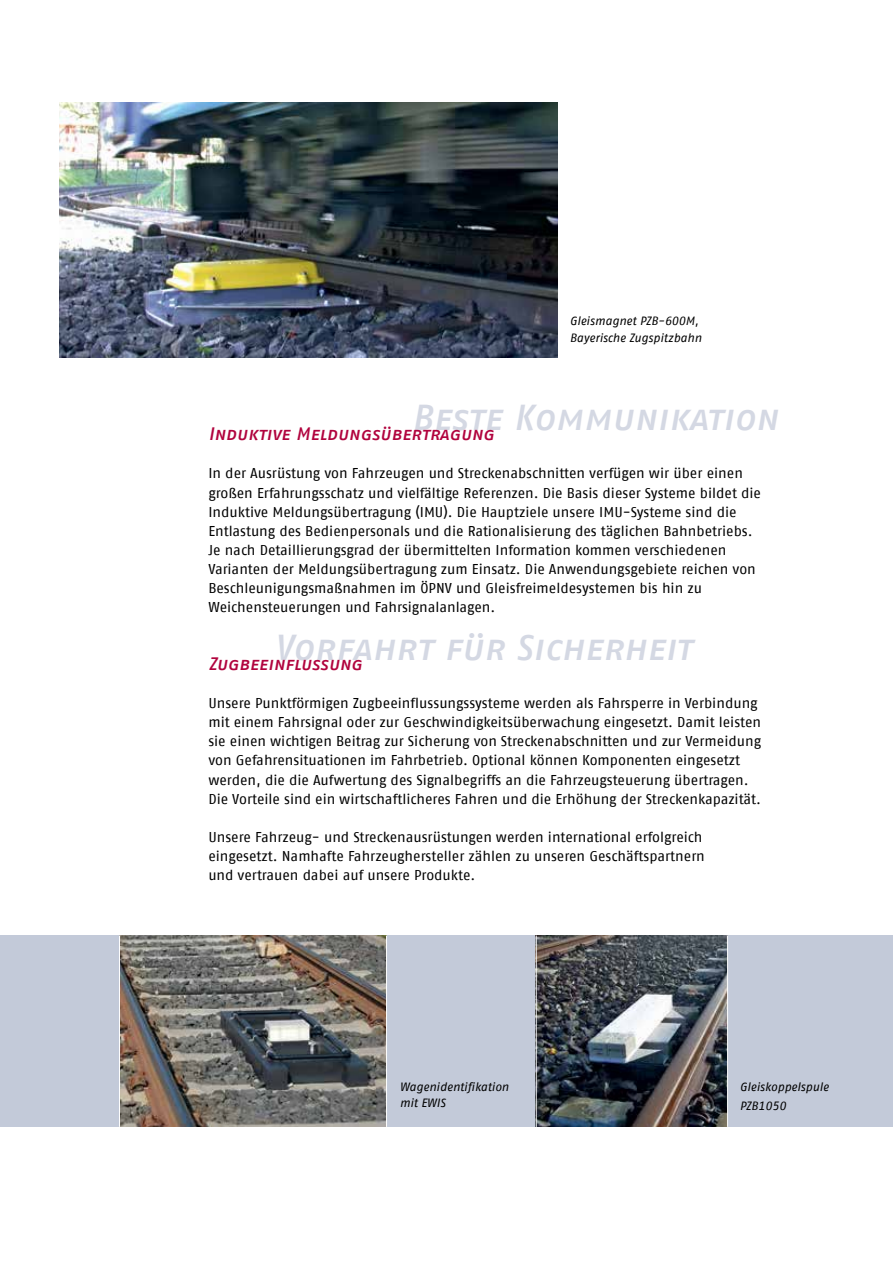
<style>
.page{position:relative;width:893px;height:1263px;background:#fff}
.page>*{position:absolute;margin:0;border:0;box-sizing:border-box;transform-origin:0 0}
.t1{font:36px "Fago No Medium CE Tf Italic Caps";letter-spacing:-.005em;color:#d4d8e3}
.t2{font:18px "Fago No Medium CE Tf Italic Caps";letter-spacing:-.005em;color:#b1043e}
.t3{font:14.25px/19.2px "Fago No Regular CE Tf";color:#000}
.t4{font:italic 12px/16.5px "Fago No Regular CE Tf";color:#000}
</style>
<div class="page">
<div style="left:0;top:935px;width:893px;height:192px;background:#c3cad9"></div>
<img style="left:120px;top:935px;width:266px;height:192px">
<img style="left:537px;top:935px;width:190px;height:192px">
<hr style="left:536px;top:935px;width:1px;height:192px;background:#fff">
<hr style="left:727px;top:935px;width:1px;height:192px;background:#fff">
<img style="left:60px;top:102px;width:497px;height:255px">
<hr style="left:119px;top:935px;width:1px;height:192px;background:#fff">
<hr style="left:386px;top:935px;width:1px;height:192px;background:#fff">
<p class="t4" style="left:570px;top:313px;width:133px">Gleismagnet PZB-600M,<br>Bayerische Zugspitzbahn</p>
<h1 class="t1" style="left:411px;top:396px;width:368px">Beste Kommunikation</h1>
<p class="t2" style="left:208px;top:423px;width:288px">Induktive Meldungsübertragung</p>
<p class="t3" style="left:208px;top:464px;width:554px">In der Ausrüstung von Fahrzeugen und Streckenabschnitten verfügen wir über einen großen Erfahrungsschatz und vielfältige Referenzen. Die Basis dieser Systeme bildet die Induktive Meldungsübertragung (IMU). Die Hauptziele unsere IMU-Systeme sind die Entlastung des Bedienpersonals und die Rationalisierung des täglichen Bahnbetriebs.<br>Je nach Detaillierungsgrad der übermittelten Information kommen verschiedenen Varianten der Meldungsübertragung zum Einsatz. Die Anwendungsgebiete reichen von Beschleunigungsmaßnahmen im ÖPNV und Gleisfreimeldesystemen bis hin zu Weichensteuerungen und Fahrsignalanlagen.</p>
<h1 class="t1" style="left:274px;top:626px;width:419px">Vorfahrt für Sicherheit</h1>
<p class="t2" style="left:208px;top:653px;width:155px">Zugbeeinflussung</p>
<p class="t3" style="left:208px;top:693px;width:554px">Unsere Punktförmigen Zugbeeinflussungssysteme werden als Fahrsperre in Verbindung mit einem Fahrsignal oder zur Geschwindigkeitsüberwachung eingesetzt. Damit leisten sie einen wichtigen Beitrag zur Sicherung von Streckenabschnitten und zur Vermeidung von Gefahrensituationen im Fahrbetrieb. Optional können Komponenten eingesetzt werden, die die Aufwertung des Signalbegriffs an die Fahrzeugsteuerung übertragen.<br>Die Vorteile sind ein wirtschaftlicheres Fahren und die Erhöhung der Streckenkapazität.</p>
<p class="t3" style="left:208px;top:827px;width:498px">Unsere Fahrzeug- und Streckenausrüstungen werden international erfolgreich eingesetzt. Namhafte Fahrzeughersteller zählen zu unseren Geschäftspartnern und vertrauen dabei auf unsere Produkte.</p>
<p class="t4" style="left:400px;top:1078px;width:111px">Wagenidentifikation mit EWIS</p>
<p class="t4" style="left:740px;top:1077px;width:90px;line-height:19.2px">Gleiskoppelspule<br>PZB1050</p>
</div>
